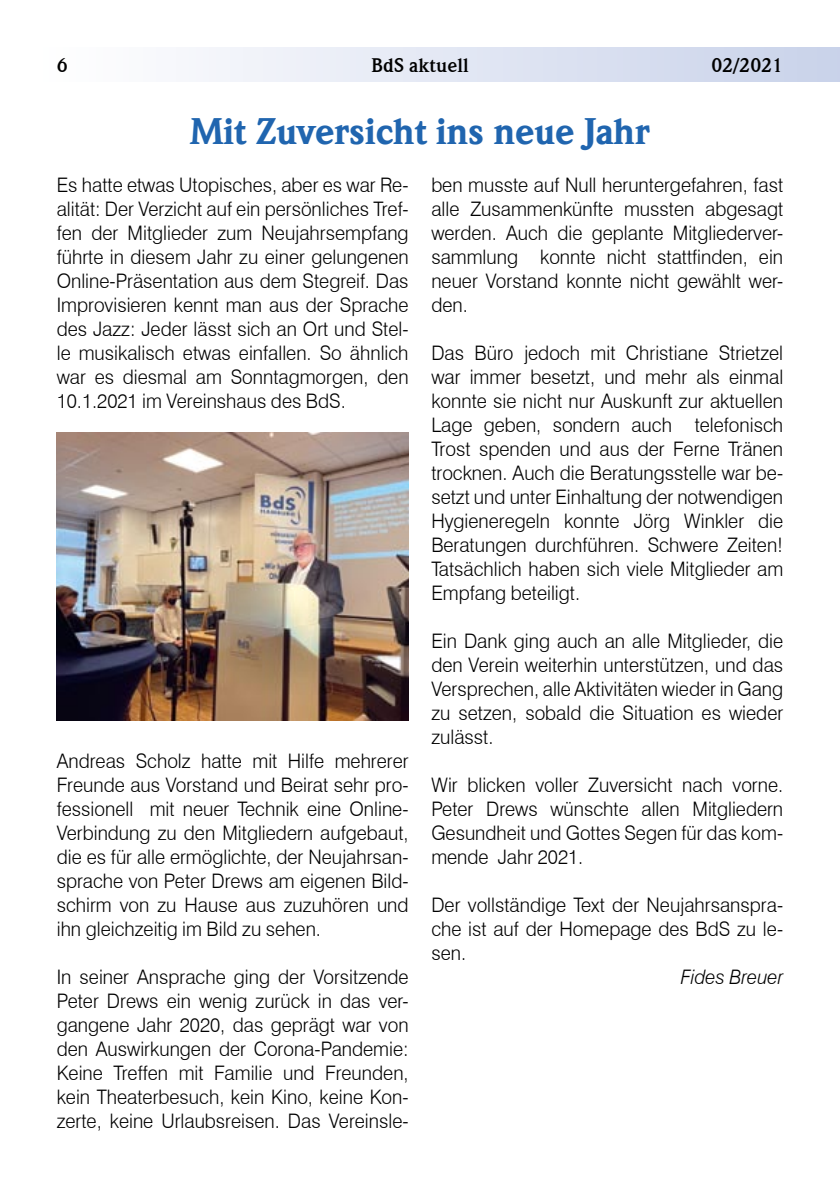
<style>
.page{position:relative;width:840px;height:1191px;background:#fff}
.page>*{position:absolute;margin:0;border:0;box-sizing:border-box;transform-origin:0 0}
.t1{font:900 36px "Weidemann Std";color:#2065af}
.t2{font:300 20px/24px "Swiss 721 BT";color:#000;text-align:justify;scale:.95 1}
.t3{font:700 20px "Weidemann IT Cby BT";color:#000}
.t4{font:italic 300 20px "Swiss 721 BT";color:#000;scale:.95 1}
</style>
<div class="page">
<div style="left:0;top:47px;width:839px;height:34px;background:linear-gradient(to right,#fff,#c9d2ea)"></div>
<hr style="left:839px;top:47px;width:1px;height:34px;background:#c9d2ea">
<img style="left:57px;top:432px;width:351px;height:288px">
<svg style="left:58px;top:58px;width:9px;height:14px"></svg>
<p class="t3" style="left:371px;top:53px;width:99px">BdS aktuell</p>
<p class="t3" style="left:711px;top:53px;width:73px">02/2021</p>
<h1 class="t1" style="left:190px;top:110px;width:460px">Mit Zuversicht ins neue Jahr</h1>
<p class="t2" style="left:57px;top:173px;width:372px">Es hatte etwas Utopisches, aber es war Re&shy;alität: Der Verzicht auf ein persönliches Tref&shy;fen der Mitglieder zum Neujahrsempfang führte in diesem Jahr zu einer gelungenen Online-Präsentation aus dem Stegreif. Das Improvisieren kennt man aus der Sprache des Jazz: Jeder lässt sich an Ort und Stel&shy;le musikalisch etwas einfallen. So ähnlich war es diesmal am Sonntagmorgen, den 10.1.2021 im Vereinshaus des BdS.</p>
<p class="t2" style="left:57px;top:749px;width:371px">Andreas Scholz hatte mit Hilfe mehrerer Freunde aus Vorstand und Beirat sehr pro&shy;fessionell mit neuer Technik eine Online-Verbindung zu den Mitgliedern aufgebaut, die es für alle ermöglichte, der Neujahrsan&shy;sprache von Peter Drews am eigenen Bild&shy;schirm von zu Hause aus zuzuhören und ihn gleichzeitig im Bild zu sehen.</p>
<p class="t2" style="left:57px;top:965px;width:372px">In seiner Ansprache ging der Vorsitzende Peter Drews ein wenig zurück in das ver&shy;gangene Jahr 2020, das geprägt war von den Auswirkungen der Corona-Pandemie:<br>Keine Treffen mit Familie und Freunden, kein Theaterbesuch, kein Kino, keine Kon&shy;zerte, keine Urlaubsreisen. Das Vereinsle-</p>
<p class="t2" style="left:431px;top:173px;width:371px">ben musste auf Null heruntergefahren, fast alle Zusammenkünfte mussten abgesagt werden. Auch die geplante Mitgliederver&shy;sammlung konnte nicht stattfinden, ein neuer Vorstand konnte nicht gewählt wer&shy;den.</p>
<p class="t2" style="left:431px;top:341px;width:372px">Das Büro jedoch mit Christiane Strietzel war immer besetzt, und mehr als einmal konnte sie nicht nur Auskunft zur aktuellen Lage geben, sondern auch telefonisch Trost spenden und aus der Ferne Tränen trocknen. Auch die Beratungsstelle war be&shy;setzt und unter Einhaltung der notwendigen Hygieneregeln konnte Jörg Winkler die Beratungen durchführen. Schwere Zeiten!<br>Tatsächlich haben sich viele Mitglieder am Empfang beteiligt.</p>
<p class="t2" style="left:431px;top:629px;width:372px">Ein Dank ging auch an alle Mitglieder, die den Verein weiterhin unterstützen, und das Versprechen, alle Aktivitäten wieder in Gang zu setzen, sobald die Situation es wieder zulässt.</p>
<p class="t2" style="left:431px;top:773px;width:371px">Wir blicken voller Zuversicht nach vorne.<br>Peter Drews wünschte allen Mitgliedern Gesundheit und Gottes Segen für das kom&shy;mende Jahr 2021.</p>
<p class="t2" style="left:431px;top:893px;width:371px">Der vollständige Text der Neujahrsanspra&shy;che ist auf der Homepage des BdS zu le&shy;sen.</p>
<p class="t4" style="left:680px;top:965px;width:109px">Fides Breuer</p>
</div>
